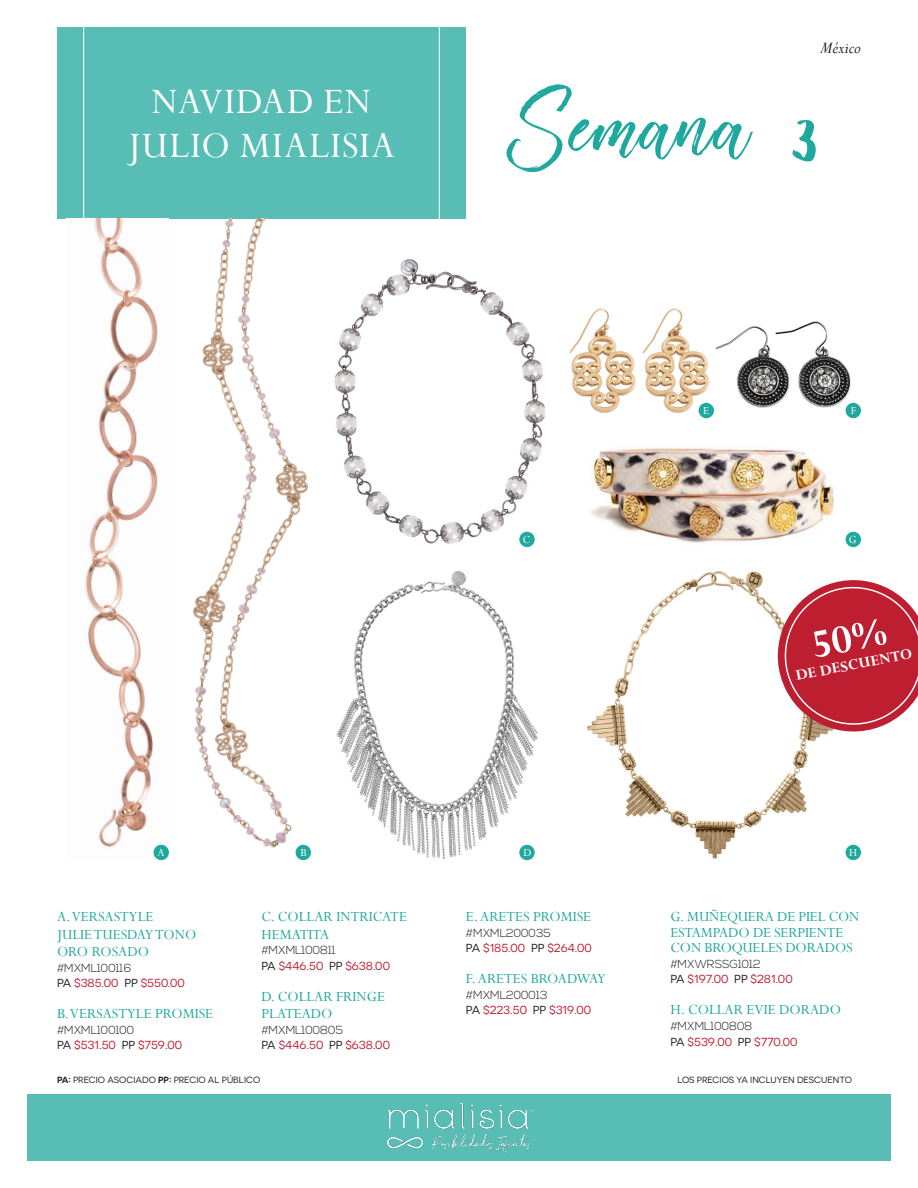
<style>
.page{position:relative;width:918px;height:1188px;background:#fff}
.page>*{position:absolute;margin:0;border:0;box-sizing:border-box;transform-origin:0 0}
.t1{font:97.5px "Vincentia";letter-spacing:.02em;color:#1fa89d}
.t2{font:39.9px/44.7px "Perpetua";letter-spacing:.03em;color:#fff;text-align:center}
.t3{font:italic 18.3px "Perpetua";color:#231f20}
.t4{font:700 16.65px "Perpetua";color:#fff}
.Jewelry_Description{font:15.6px/17.4px "Perpetua";color:#1fa89d}
.Jewelry_Description-2{font:12px "Perpetua";color:#fff}
.Jewelry_Description-3{font:11.7px "Novecentosanswide";color:#be1f30}
.Jewelry_Description-4{font:300 11.7px "Nexa";color:#231f20}
.Jewelry_Description-5{font:9px "Novecentosanswide";color:#231f20}
.s1{color:#231f20}
.s2{font-weight:600}
</style>
<div class="page">
<div style="left:57px;top:27px;width:409px;height:191px;background:#57bdb5"></div>
<svg style="left:83px;top:27px;width:357px;height:192px"></svg>
<div style="left:27px;top:1094px;width:864px;height:67px;background:#57bdb5"></div>
<img style="left:386px;top:1102px;width:148px;height:51px">
<img style="left:336px;top:571px;width:202px;height:289px">
<img style="left:587px;top:571px;width:274px;height:289px">
<img style="left:334px;top:259px;width:211px;height:288px">
<img style="left:569px;top:308px;width:292px;height:110px">
<img style="left:590px;top:448px;width:271px;height:99px">
<img style="left:83px;top:218px;width:228px;height:642px">
<div style="left:154px;top:845px;width:15px;height:15px;background:#1fa89d;border-radius:50%"></div>
<div style="left:519px;top:532px;width:16px;height:15px;background:#1fa89d;border-radius:50%"></div>
<div style="left:296px;top:845px;width:15px;height:15px;background:#1fa89d;border-radius:50%"></div>
<div style="left:519px;top:845px;width:16px;height:15px;background:#1fa89d;border-radius:50%"></div>
<div style="left:846px;top:845px;width:15px;height:15px;background:#1fa89d;border-radius:50%"></div>
<div style="left:846px;top:532px;width:15px;height:15px;background:#1fa89d;border-radius:50%"></div>
<div style="left:846px;top:403px;width:15px;height:15px;background:#1fa89d;border-radius:50%"></div>
<div style="left:699px;top:403px;width:15px;height:15px;background:#1fa89d;border-radius:50%"></div>
<svg style="left:767px;top:571px;width:151px;height:171px"></svg>
<p class="t3" style="left:820px;top:37px;width:42px">México</p>
<h2 class="t2" style="left:128px;top:78px;width:269px">NAVIDAD EN<br>JULIO MIALISIA</h2>
<h1 class="t1" style="left:506px;top:76px;width:316px">Semana 3</h1>
<p class="Jewelry_Description-2" style="left:523px;top:532px;width:9px">C</p>
<p class="Jewelry_Description-2" style="left:703px;top:403px;width:8px">E</p>
<p class="Jewelry_Description-2" style="left:851px;top:403px;width:7px">F</p>
<p class="Jewelry_Description-2" style="left:849px;top:532px;width:9px">G</p>
<p class="t4" style="left:794px;top:665px;width:120px;rotate:-11deg">DE DESCUENTO</p>
<p class="Jewelry_Description-2" style="left:158px;top:845px;width:9px">A</p>
<p class="Jewelry_Description" style="left:57px;top:908px;width:141px">A. VERSASTYLE<br>JULIE TUESDAY TONO<br>ORO ROSADO</p>
<p class="Jewelry_Description-4" style="left:57px;top:961px;width:76px">#MXML100116</p>
<p class="Jewelry_Description-3" style="left:57px;top:976px;width:129px"><span class="s1">PA</span> $385.00 <span class="s1">PP</span> $550.00</p>
<p class="Jewelry_Description" style="left:57px;top:1005px;width:158px">B. VERSASTYLE PROMISE</p>
<p class="Jewelry_Description-4" style="left:57px;top:1023px;width:79px">#MXML100100</p>
<p class="Jewelry_Description-3" style="left:57px;top:1039px;width:127px"><span class="s1">PA</span> $531.50 <span class="s1">PP</span> $759.00</p>
<p class="Jewelry_Description-2" style="left:301px;top:845px;width:8px">B</p>
<p class="Jewelry_Description-2" style="left:523px;top:845px;width:10px">D</p>
<p class="Jewelry_Description-2" style="left:849px;top:845px;width:10px">H</p>
<p class="Jewelry_Description" style="left:261px;top:908px;width:147px">C. COLLAR INTRICATE<br>HEMATITA</p>
<p class="Jewelry_Description-4" style="left:261px;top:944px;width:76px">#MXML100811</p>
<p class="Jewelry_Description-3" style="left:261px;top:959px;width:130px"><span class="s1">PA</span> $446.50 <span class="s1">PP</span> $638.00</p>
<p class="Jewelry_Description" style="left:261px;top:987px;width:125px">D. COLLAR FRINGE<br>PLATEADO</p>
<p class="Jewelry_Description-4" style="left:261px;top:1023px;width:83px">#MXML100805</p>
<p class="Jewelry_Description-3" style="left:261px;top:1039px;width:130px"><span class="s1">PA</span> $446.50 <span class="s1">PP</span> $638.00</p>
<p class="Jewelry_Description" style="left:466px;top:908px;width:127px">E. ARETES PROMISE</p>
<p class="Jewelry_Description-4" style="left:466px;top:926px;width:87px">#MXML200035</p>
<p class="Jewelry_Description-3" style="left:466px;top:941px;width:127px"><span class="s1">PA</span> $185.00 <span class="s1">PP</span> $264.00</p>
<p class="Jewelry_Description" style="left:466px;top:970px;width:141px">F. ARETES BROADWAY</p>
<p class="Jewelry_Description-4" style="left:466px;top:988px;width:83px">#MXML200013</p>
<p class="Jewelry_Description-3" style="left:466px;top:1004px;width:127px"><span class="s1">PA</span> $223.50 <span class="s1">PP</span> $319.00</p>
<p class="Jewelry_Description" style="left:670px;top:909px;width:191px;line-height:15.6px">G. MUÑEQUERA DE PIEL CON<br>ESTAMPADO DE SERPIENTE<br>CON BROQUELES DORADOS</p>
<p class="Jewelry_Description-4" style="left:670px;top:957px;width:92px">#MXWRSSG1012</p>
<p class="Jewelry_Description-3" style="left:670px;top:973px;width:124px"><span class="s1">PA</span> $197.00 <span class="s1">PP</span> $281.00</p>
<p class="Jewelry_Description" style="left:670px;top:1001px;width:172px">H. COLLAR EVIE DORADO</p>
<p class="Jewelry_Description-4" style="left:670px;top:1019px;width:83px">#MXML100808</p>
<p class="Jewelry_Description-3" style="left:670px;top:1035px;width:128px"><span class="s1">PA</span> $539.00 <span class="s1">PP</span> $770.00</p>
<p class="Jewelry_Description-5" style="left:57px;top:1075px;width:205px"><span class="s2">PA:</span> PRECIO ASOCIADO <span class="s2">PP:</span> PRECIO AL PÚBLICO</p>
<p class="Jewelry_Description-5" style="left:677px;top:1075px;width:176px">LOS PRECIOS YA INCLUYEN DESCUENTO</p>
</div>
